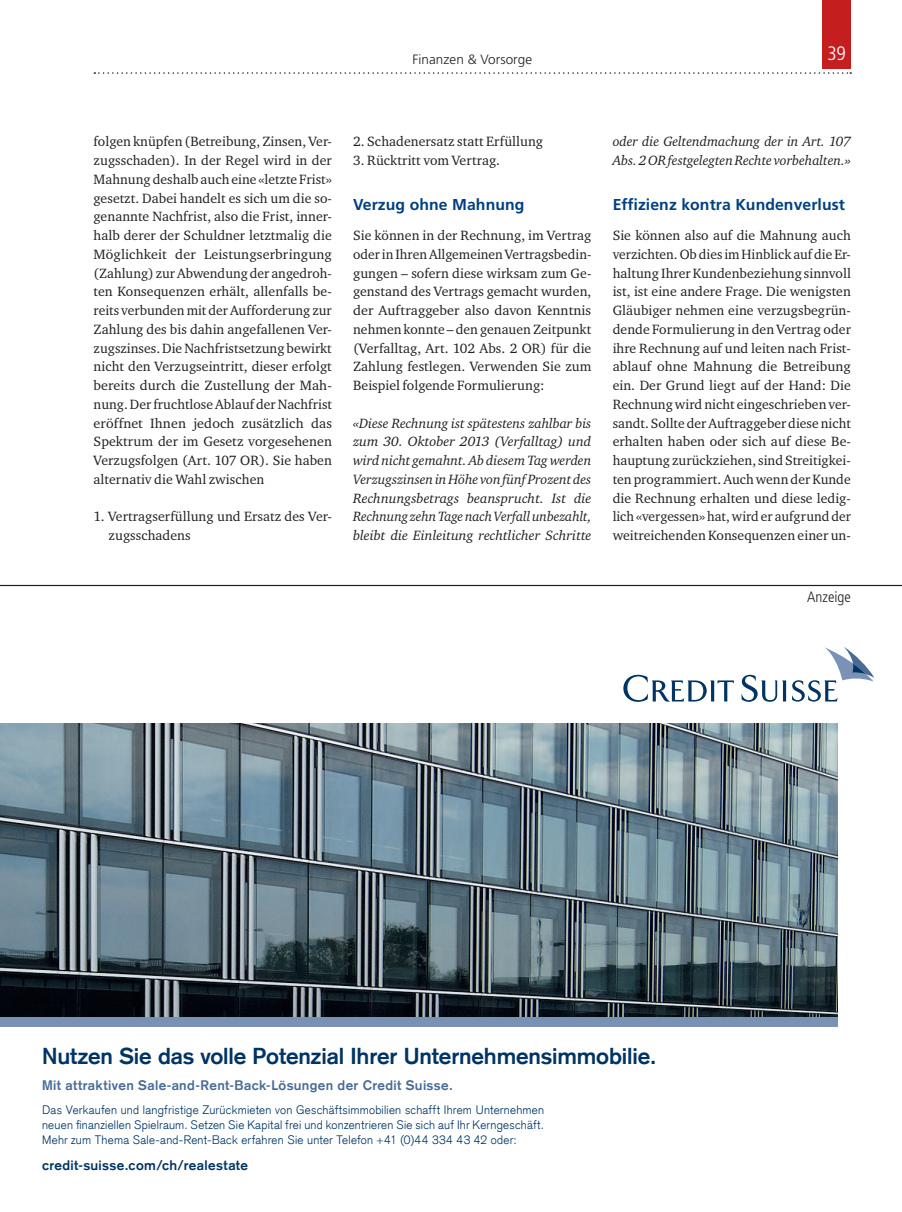
<style>
.page{position:relative;width:902px;height:1212px;background:#fff}
.page>*{position:absolute;margin:0;border:0;box-sizing:border-box;transform-origin:0 0}
.t1{font:700 22.5px "Credit Suisse Type";letter-spacing:-.005em;color:#003465}
.Pagina{font:300 condensed 19.5px "Frutiger LT Std";color:#fff}
.Zwischentitel{font:700 15.75px "Frutiger LT Std";letter-spacing:.005em;color:#014081}
.t2{font:300 condensed 15px "Frutiger LT Std";letter-spacing:.005em;color:#231f20}
.Grundtext{font:13.8px/18.8px "Charter ITC";letter-spacing:.005em;color:#231f20;text-align:justify}
.Grundtext-2{font:italic 13.8px/18.8px "Charter ITC";letter-spacing:-.005em;color:#231f20;text-align:justify}
.t3{font:700 13.5px "Credit Suisse Type";letter-spacing:.03em;color:#496c97}
.t4{font:700 13.5px "Credit Suisse Type";letter-spacing:.03em;color:#003465}
.Kapitel{font:300 13.5px "Frutiger LT Std";letter-spacing:.005em;color:#231f20}
.t5{font:300 12px/15px "Credit Suisse Type";letter-spacing:.02em;color:#003465;text-align:justify}
</style>
<div class="page">
<div style="left:822px;top:0;width:28px;height:68px;background:#c41e1f"></div>
<svg style="left:94px;top:72px;width:757px;height:2px"></svg>
<hr style="left:0;top:585px;width:901px;height:1px;background:#231f20">
<svg style="left:623px;top:675px;width:110px;height:27px"></svg>
<svg style="left:741px;top:647px;width:133px;height:55px"></svg>
<div style="left:0;top:1016px;width:837px;height:11px;background:#7991b4"></div>
<img style="left:0;top:723px;width:837px;height:293px">
<p class="Kapitel" style="left:412px;top:51px;width:121px">Finanzen &amp; Vorsorge</p>
<p class="Pagina" style="left:827px;top:42px;width:20px">39</p>
<p class="Grundtext" style="left:94px;top:132px;width:240px">folgen knüpfen (Betreibung, Zinsen, Ver&shy;zugsschaden). In der Regel wird in der Mahnung deshalb auch eine «letzte Frist» gesetzt. Dabei handelt es sich um die so&shy;genannte Nachfrist, also die Frist, inner&shy;halb derer der Schuldner letztmalig die Möglichkeit der Leistungserbringung (Zahlung) zur Abwendung der angedroh&shy;ten Konsequenzen erhält, allenfalls be&shy;reits verbunden mit der Aufforderung zur Zahlung des bis dahin angefallenen Ver&shy;zugszinses. Die Nachfristsetzung bewirkt nicht den Verzugseintritt, dieser erfolgt bereits durch die Zustellung der Mah&shy;nung. Der fruchtlose Ablauf der Nachfrist eröffnet Ihnen jedoch zusätzlich das Spektrum der im Gesetz vorgesehenen Verzugsfolgen (Art. 107 OR). Sie haben alternativ die Wahl zwischen</p>
<p class="Grundtext" style="left:109px;top:507px;width:225px;text-indent:-15px">1. Vertragserfüllung und Ersatz des Ver&shy;zugsschadens</p>
<p class="Grundtext" style="left:353px;top:132px;width:191px">2. Schadenersatz statt Erfüllung</p>
<p class="Grundtext" style="left:353px;top:151px;width:148px">3. Rücktritt vom Vertrag.</p>
<p class="Zwischentitel" style="left:353px;top:195px;width:173px">Verzug ohne Mahnung</p>
<p class="Grundtext" style="left:353px;top:226px;width:240px">Sie können in der Rechnung, im Vertrag oder in Ihren Allgemeinen Vertragsbedin&shy;gungen – sofern diese wirksam zum Ge&shy;genstand des Vertrags gemacht wurden, der Auftraggeber also davon Kenntnis nehmen konnte – den genauen Zeitpunkt (Verfalltag, Art. 102 Abs. 2 OR) für die Zahlung festlegen. Verwenden Sie zum Beispiel folgende Formulierung:</p>
<p class="Grundtext-2" style="left:353px;top:413px;width:240px">«Diese Rechnung ist spätestens zahlbar bis zum 30. Oktober 2013 (Verfalltag) und wird nicht gemahnt. Ab diesem Tag werden Verzugszinsen in Höhe von fünf Prozent des Rechnungsbetrags beansprucht. Ist die Rechnung zehn Tage nach Verfall unbezahlt, bleibt die Einleitung rechtlicher Schritte</p>
<p class="Grundtext-2" style="left:612px;top:132px;width:240px">oder die Geltendmachung der in Art. 107<br>Abs. 2 OR festgelegten Rechte vorbehalten.»</p>
<p class="Zwischentitel" style="left:612px;top:195px;width:234px">Effizienz kontra Kundenverlust</p>
<p class="Grundtext" style="left:612px;top:226px;width:240px">Sie können also auf die Mahnung auch verzichten. Ob dies im Hinblick auf die Er&shy;haltung Ihrer Kundenbeziehung sinnvoll ist, ist eine andere Frage. Die wenigsten Gläubiger nehmen eine verzugsbegrün&shy;dende Formulierung in den Vertrag oder ihre Rechnung auf und leiten nach Frist&shy;ablauf ohne Mahnung die Betreibung ein. Der Grund liegt auf der Hand: Die Rechnung wird nicht eingeschrieben ver&shy;sandt. Sollte der Auftraggeber diese nicht erhalten haben oder sich auf diese Be&shy;hauptung zurückziehen, sind Streitigkei&shy;ten programmiert. Auch wenn der Kunde die Rechnung erhalten und diese ledig&shy;lich «vergessen» hat, wird er aufgrund der weitreichenden Konsequenzen einer un-</p>
<p class="t2" style="left:807px;top:588px;width:45px">Anzeige</p>
<h1 class="t1" style="left:42px;top:1043px;width:616px">Nutzen Sie das volle Potenzial Ihrer Unternehmensimmobilie.</h1>
<p class="t3" style="left:42px;top:1077px;width:412px">Mit attraktiven Sale-and-Rent-Back-Lösungen der Credit Suisse.</p>
<p class="t5" style="left:42px;top:1102px;width:503px">Das Verkaufen und langfristige Zurückmieten von Geschäftsimmobilien schafft Ihrem Unternehmen neuen finanziellen Spielraum. Setzen Sie Kapital frei und konzentrieren Sie sich auf Ihr Kerngeschäft.<br>Mehr zum Thema Sale-and-Rent-Back erfahren Sie unter Telefon +41 (0)44 334 43 42 oder:</p>
<p class="t4" style="left:42px;top:1157px;width:207px">credit-suisse.com/ch/realestate</p>
</div>
